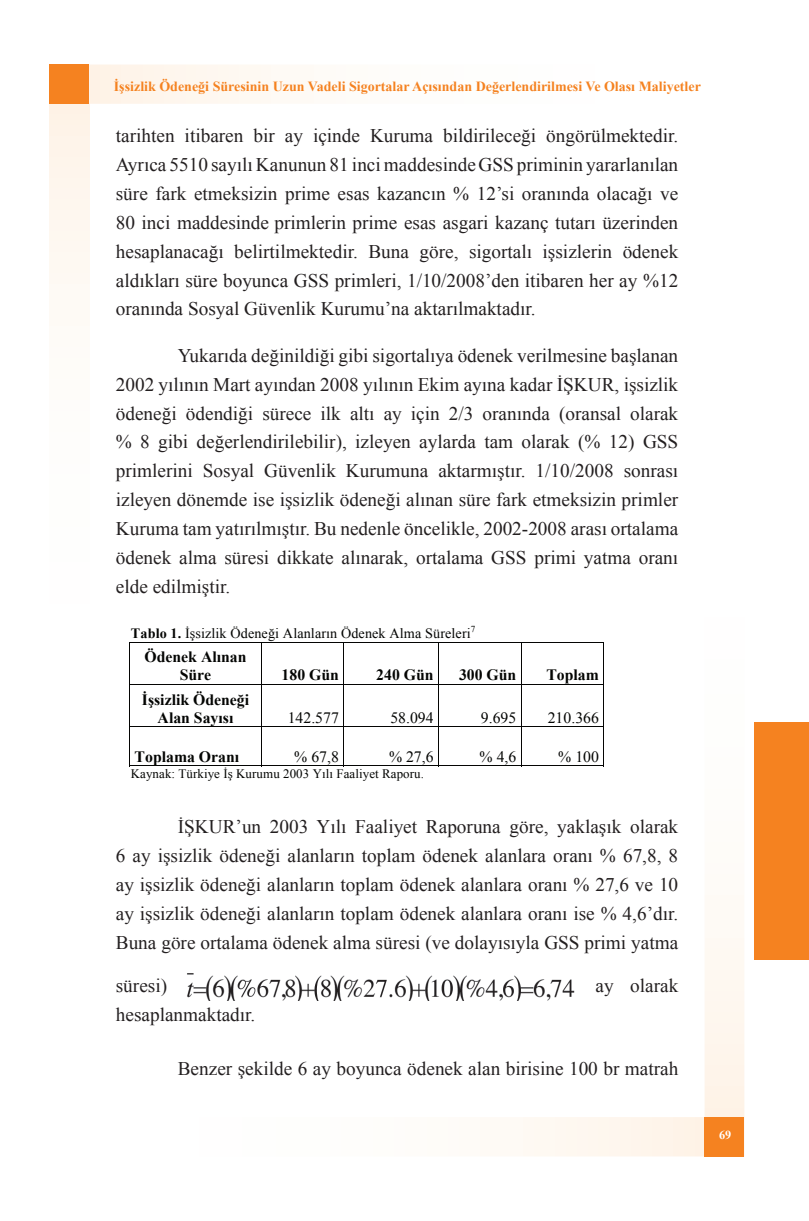
<style>
.page{position:relative;width:809px;height:1221px;background:#fff}
.page>*{position:absolute;margin:0;border:0;box-sizing:border-box;transform-origin:0 0}
.t1{font:19.25px/28.9px "Times New Roman";color:#231f20;text-align:justify}
.t2{font:700 15.75px/18.2px "Times New Roman";color:#040503;text-align:center}
.t3{font:15.75px "Times New Roman";color:#040503}
.t4{font:14.17px "Times New Roman";letter-spacing:.01em;color:#040503}
.t5{font:700 14px "Times New Roman";color:#f58220}
.t6{font:12.95px "Times New Roman";letter-spacing:.005em;color:#040503}
.t7{font:700 12.25px "Times New Roman";color:#fff}
.t8{font:9.1px "Times New Roman";color:#040503}
.s1{font-weight:700}
</style>
<div class="page">
<div style="left:89px;top:64px;width:182px;height:40px;background:#fef6ee"></div>
<div style="left:50px;top:104px;width:39px;height:633px;background:linear-gradient(to right,#fefbf7,#fef8f2)"></div>
<div style="left:50px;top:64px;width:39px;height:40px;background:#f58220"></div>
<div style="left:754px;top:722px;width:55px;height:237px;background:#f58220"></div>
<svg style="left:62px;top:482px;width:682px;height:674px"></svg>
<img style="left:183px;top:967px;width:396px;height:33px">
<p class="t5" style="left:114px;top:78px;width:588px">İşsizlik Ödeneği Süresinin Uzun Vadeli Sigortalar Açısından Değerlendirilmesi Ve Olası Maliyetler</p>
<p class="t1" style="left:116px;top:121px;width:564px">tarihten itibaren bir ay içinde Kuruma bildirileceği öngörülmektedir.<br>Ayrıca 5510 sayılı Kanunun 81 inci maddesindeGSS priminin yararlanılan süre fark etmeksizin prime esas kazancın % 12’si oranında olacağı ve 80 inci maddesinde primlerin prime esas asgari kazanç tutarı üzerinden hesaplanacağı belirtilmektedir. Buna göre, sigortalı işsizlerin ödenek aldıkları süre boyunca GSS primleri, 1/10/2008’den itibaren her ay %12 oranında Sosyal Güvenlik Kurumu’na aktarılmaktadır.</p>
<p class="t1" style="left:116px;top:341px;width:564px;text-indent:62px">Yukarıda değinildiği gibi sigortalıya ödenek verilmesine başlanan 2002 yılının Mart ayından 2008 yılının Ekim ayına kadar İŞKUR, işsizlik ödeneği ödendiği sürece ilk altı ay için 2/3 oranında (oransal olarak % 8 gibi değerlendirilebilir), izleyen aylarda tam olarak (% 12) GSS primlerini Sosyal Güvenlik Kurumuna aktarmıştır. 1/10/2008 sonrası izleyen dönemde ise işsizlik ödeneği alınan süre fark etmeksizin primler Kuruma tam yatırılmıştır. Bu nedenle öncelikle, 2002-2008 arası ortalama ödenek alma süresi dikkate alınarak, ortalama GSS primi yatma oranı elde edilmiştir.</p>
<p class="t4" style="left:131px;top:625px;width:341px"><span class="s1">Tablo 1.</span> İşsizlik Ödeneği Alanların Ödenek Alma Süreleri</p>
<p class="t8" style="left:471px;top:623px;width:6px">7</p>
<p class="t2" style="left:144px;top:647px;width:103px">Ödenek Alınan<br>Süre</p>
<p class="t2" style="left:281px;top:666px;width:59px">180 Gün</p>
<p class="t2" style="left:376px;top:666px;width:59px">240 Gün</p>
<p class="t2" style="left:459px;top:666px;width:59px">300 Gün</p>
<p class="t2" style="left:546px;top:666px;width:54px">Toplam</p>
<p class="t2" style="left:142px;top:690px;width:109px">İşsizlik Ödeneği<br>Alan Sayısı</p>
<p class="t3" style="left:288px;top:708px;width:53px">142.577</p>
<p class="t3" style="left:390px;top:708px;width:45px">58.094</p>
<p class="t3" style="left:481px;top:708px;width:37px">9.695</p>
<p class="t3" style="left:547px;top:708px;width:53px">210.366</p>
<p class="t2" style="left:135px;top:747px;width:106px">Toplama Oranı</p>
<p class="t3" style="left:294px;top:748px;width:46px">% 67,8</p>
<p class="t3" style="left:389px;top:748px;width:46px">% 27,6</p>
<p class="t3" style="left:479px;top:748px;width:38px">% 4,6</p>
<p class="t3" style="left:558px;top:748px;width:42px">% 100</p>
<p class="t6" style="left:131px;top:766px;width:294px">Kaynak: Türkiye İş Kurumu 2003 Yılı Faaliyet Raporu.</p>
<p class="t1" style="left:116px;top:812px;width:564px;text-indent:62px">İŞKUR’un 2003 Yılı Faaliyet Raporuna göre, yaklaşık olarak 6 ay işsizlik ödeneği alanların toplam ödenek alanlara oranı % 67,8, 8 ay işsizlik ödeneği alanların toplam ödenek alanlara oranı % 27,6 ve 10 ay işsizlik ödeneği alanların toplam ödenek alanlara oranı ise % 4,6’dır.<br>Buna göre ortalama ödenek alma süresi (ve dolayısıyla GSS primi yatma</p>
<p class="t1" style="left:116px;top:970px;width:53px">süresi)</p>
<p class="t1" style="left:595px;top:970px;width:84px">ay olarak</p>
<p class="t1" style="left:116px;top:999px;width:141px">hesaplanmaktadır.</p>
<p class="t1" style="left:178px;top:1054px;width:502px">Benzer şekilde 6 ay boyunca ödenek alan birisine 100 br matrah</p>
<p class="t7" style="left:719px;top:1128px;width:14px">69</p>
</div>
